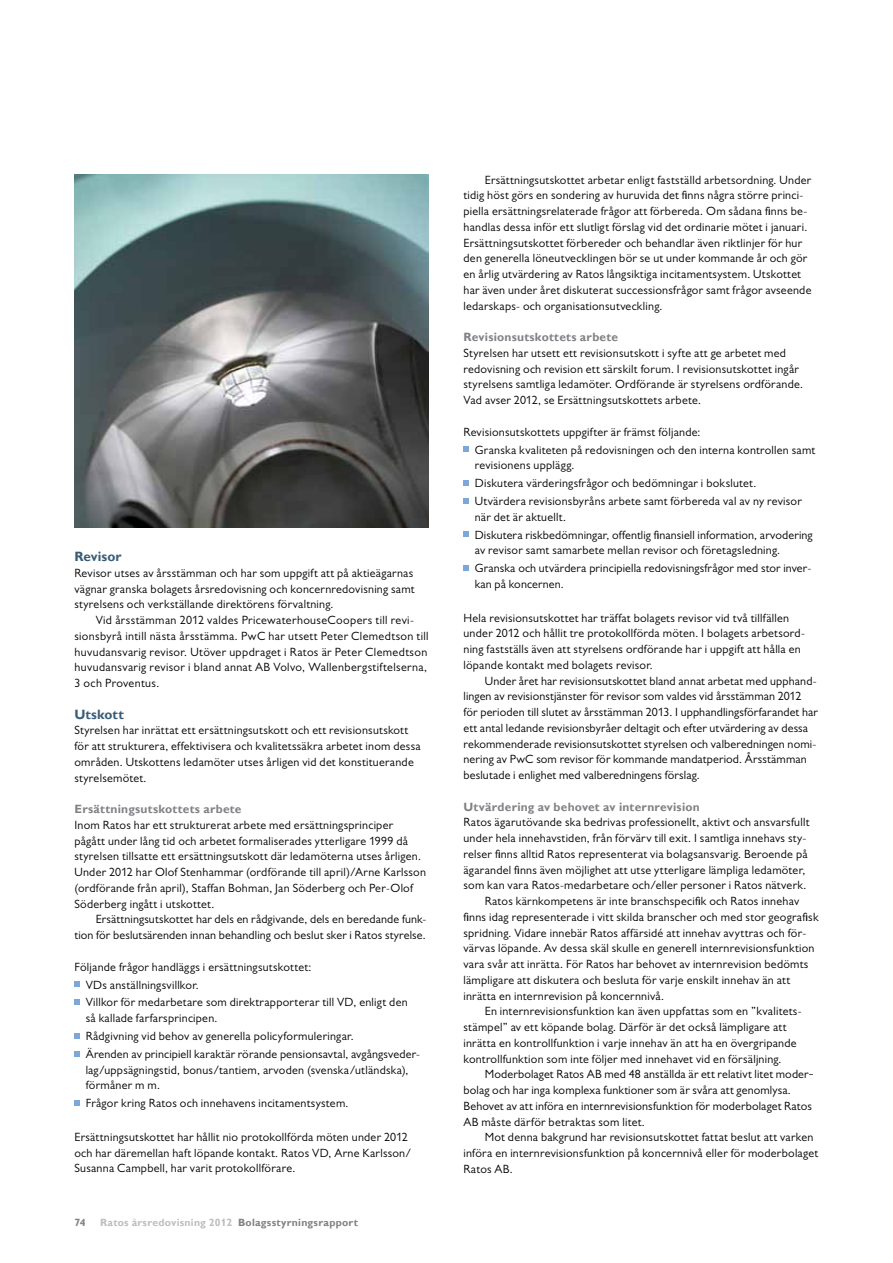
<style>
.page{position:relative;width:893px;height:1263px;background:#fff}
.page>*{position:absolute;margin:0;border:0;box-sizing:border-box;transform-origin:0 0}
.t1{font:700 13.5px "Gill Alt One";letter-spacing:.005em;color:#3a5d76}
.t2{font:12px/15.8px "Gill Alt One";letter-spacing:.02em;color:#000}
.t3{font:700 12px "Gill Alt One";letter-spacing:.02em;color:#808285}
.t4{font:700 10.5px "Gill Alt One";letter-spacing:.025em;color:#bcbec0}
.t5{font:700 10.5px "Gill Alt One";color:#808285}
.s1{color:#808285}
.s2{font-size:15px}
</style>
<div class="page">
<svg style="left:74px;top:982px;width:6px;height:5px"></svg>
<svg style="left:74px;top:999px;width:6px;height:6px"></svg>
<svg style="left:74px;top:1033px;width:6px;height:5px"></svg>
<svg style="left:74px;top:1051px;width:6px;height:5px"></svg>
<svg style="left:74px;top:1100px;width:6px;height:6px"></svg>
<img style="left:74px;top:174px;width:354px;height:353px">
<svg style="left:463px;top:447px;width:6px;height:5px"></svg>
<svg style="left:463px;top:480px;width:6px;height:6px"></svg>
<svg style="left:463px;top:498px;width:6px;height:5px"></svg>
<svg style="left:463px;top:532px;width:6px;height:5px"></svg>
<svg style="left:463px;top:565px;width:6px;height:6px"></svg>
<p class="t1" style="left:74px;top:549px;width:49px">Revisor</p>
<p class="t2" style="left:74px;top:565px;width:342px;text-align:justify">Revisor utses av årsstämman och har som uppgift att på aktieägarnas vägnar granska bolagets årsredovisning och koncernredovisning samt styrelsens och verkställande direktörens förvaltning.</p>
<p class="t2" style="left:74px;top:612px;width:356px;text-indent:21px">Vid årsstämman 2012 valdes PricewaterhouseCoopers till revi&shy;sionsbyrå intill nästa årsstämma. PwC har utsett Peter Clemedtson till huvudansvarig revisor. Utöver uppdraget i Ratos är Peter Clemedtson huvudansvarig revisor i bland annat AB Volvo, Wallenbergstiftelserna, 3 och Proventus.</p>
<p class="t1" style="left:74px;top:706px;width:51px">Utskott</p>
<p class="t2" style="left:74px;top:722px;width:348px">Styrelsen har inrättat ett ersättningsutskott och ett revisionsutskott för att strukturera, effektivisera och kvalitetssäkra arbetet inom dessa områden. Utskottens ledamöter utses årligen vid det konstituerande styrelsemötet.</p>
<p class="t3" style="left:74px;top:802px;width:169px">Ersättningsutskottets arbete</p>
<p class="t2" style="left:74px;top:817px;width:353px">Inom Ratos har ett strukturerat arbete med ersättningsprinciper pågått under lång tid och arbetet formaliserades ytterligare 1999 då styrelsen tillsatte ett ersättningsutskott där ledamöterna utses årligen.<br>Under 2012 har Olof Stenhammar (ordförande till april)/Arne Karlsson (ordförande från april), Staffan Bohman, Jan Söderberg och Per-Olof Söderberg ingått i utskottet.</p>
<p class="t2" style="left:74px;top:911px;width:353px;text-align:right">Ersättningsutskottet har dels en rådgivande, dels en beredande funk&shy;tion för beslutsärenden innan behandling och beslut sker i Ratos styrelse.</p>
<p class="t2" style="left:86px;top:957px;width:323px;line-height:17.9px;text-indent:-11px">Följande frågor handläggs i ersättningsutskottet:<br>VDs anställningsvillkor.<br>Villkor för medarbetare som direktrapporterar till VD, enligt den</p>
<p class="t2" style="left:86px;top:1009px;width:336px;line-height:17.9px">så kallade farfarsprincipen.<br>Rådgivning vid behov av generella policyformuleringar.<br>Ärenden av principiell karaktär rörande pensionsavtal, avgångsveder-</p>
<p class="t2" style="left:86px;top:1062px;width:324px">lag/uppsägningstid, bonus/tantiem, arvoden (svenska/utländska), förmåner m m.</p>
<p class="t2" style="left:86px;top:1095px;width:264px">Frågor kring Ratos och innehavens incitamentsystem.</p>
<p class="t2" style="left:74px;top:1129px;width:339px">Ersättningsutskottet har hållit nio protokollförda möten under 2012 och har däremellan haft löpande kontakt. Ratos VD, Arne Karlsson/<br>Susanna Campbell, har varit protokollförare.</p>
<p class="t5" style="left:74px;top:1216px;width:13px">74</p>
<p class="t4" style="left:100px;top:1216px;width:259px">Ratos årsredovisning 2012 <span class="s1">Bolagsstyrningsrapport</span></p>
<p class="t2" style="left:463px;top:172px;width:349px;text-indent:21px">Ersättningsutskottet arbetar enligt fastställd arbetsordning. Under tidig höst görs en sondering av huruvida det finns några större princi&shy;piella ersättningsrelaterade frågor att förbereda. Om sådana finns be&shy;handlas dessa inför ett slutligt förslag vid det ordinarie mötet i januari.<br>Ersättningsutskottet förbereder och behandlar även riktlinjer för hur den generella löneutvecklingen bör se ut under kommande år och gör en årlig utvärdering av Ratos långsiktiga incitamentsystem. Utskottet har även under året diskuterat successionsfrågor samt frågor avseende ledarskaps- och organisationsutveckling.</p>
<p class="t3" style="left:463px;top:330px;width:156px">Revisionsutskottets arbete</p>
<p class="t2" style="left:463px;top:345px;width:341px">Styrelsen har utsett ett revisionsutskott i syfte att ge arbetet med redovisning och revision ett särskilt forum. I revisionsutskottet ingår styrelsens samtliga ledamöter. Ordförande är styrelsens ordförande.<br>Vad avser 2012, se Ersättningsutskottets arbete.</p>
<p class="t2" style="left:475px;top:422px;width:342px;line-height:18px;text-indent:-11px">Revisionsutskottets uppgifter är främst följande:<br>Granska kvaliteten på redovisningen och den interna kontrollen samt</p>
<p class="t2" style="left:475px;top:456px;width:328px;line-height:17.9px">revisionens upplägg.<br>Diskutera värderingsfrågor och bedömningar i bokslutet.<br>Utvärdera revisionsbyråns arbete samt förbereda val av ny revisor</p>
<p class="t2" style="left:475px;top:508px;width:339px;line-height:17.9px">när det är aktuellt.<br>Diskutera riskbedömningar, offentlig finansiell information, arvodering</p>
<p class="t2" style="left:475px;top:541px;width:338px;line-height:17.9px">av revisor samt samarbete mellan revisor och företagsledning.<br>Granska och utvärdera principiella redovisningsfrågor med stor inver-</p>
<p class="t2" style="left:475px;top:576px;width:91px">kan på koncernen.</p>
<p class="t2" style="left:463px;top:610px;width:343px">Hela revisionsutskottet har träffat bolagets revisor vid två tillfällen under 2012 och hållit tre protokollförda möten. I bolagets arbetsord&shy;ning fastställs även att styrelsens ordförande har i uppgift att hålla en löpande kontakt med bolagets revisor.</p>
<p class="t2" style="left:463px;top:673px;width:356px;text-indent:21px">Under året har revisionsutskottet bland annat arbetat med upphand&shy;lingen av revisionstjänster för revisor som valdes vid årsstämman 2012 för perioden till slutet av årsstämman 2013. I upphandlingsförfarandet har ett antal ledande revisionsbyråer deltagit och efter utvärdering av dessa rekommenderade revisionsutskottet styrelsen och valberedningen nomi&shy;nering av PwC som revisor för kommande mandatperiod. Årsstämman beslutade i enlighet med valberedningens förslag.</p>
<p class="t3" style="left:463px;top:800px;width:238px">Utvärdering av behovet av internrevision</p>
<p class="t2" style="left:463px;top:814px;width:347px">Ratos ägarutövande ska bedrivas professionellt, aktivt och ansvarsfullt</p>
<p class="t2" style="left:463px;top:830px;width:344px">under hela innehavstiden, från förvärv till exit. I samtliga innehavs sty-</p>
<p class="t2" style="left:463px;top:846px;width:346px">relser finns alltid Ratos representerat via bolagsansvarig. Beroende på</p>
<p class="t2" style="left:463px;top:862px;width:343px">ägarandel finns även möjlighet att utse ytterligare lämpliga ledamöter,</p>
<p class="t2" style="left:463px;top:877px;width:344px">som kan vara Ratos-medarbetare och/eller personer i Ratos nätverk.</p>
<p class="t2" style="left:485px;top:893px;width:316px">Ratos kärnkompetens är inte branschspecifik och Ratos innehav</p>
<p class="t2" style="left:463px;top:909px;width:356px">finns idag representerade i vitt skilda branscher och med stor geografisk</p>
<p class="t2" style="left:463px;top:925px;width:344px">spridning. Vidare innebär Ratos affärsidé att innehav avyttras och för-</p>
<p class="t2" style="left:463px;top:940px;width:352px">värvas löpande. Av dessa skäl skulle en generell internrevisionsfunktion</p>
<p class="t2" style="left:463px;top:956px;width:346px">vara svår att inrätta. För Ratos har behovet av internrevision bedömts</p>
<p class="t2" style="left:463px;top:972px;width:328px">lämpligare att diskutera och besluta för varje enskilt innehav än att</p>
<p class="t2" style="left:463px;top:987px;width:202px">inrätta en internrevision på koncernnivå.</p>
<p class="t2" style="left:485px;top:1003px;width:318px">En internrevisionsfunktion kan även uppfattas som en ”kvalitets-</p>
<p class="t2" style="left:463px;top:1019px;width:324px">stämpel” av ett köpande bolag. Därför är det också lämpligare att</p>
<p class="t2" style="left:463px;top:1035px;width:335px">inrätta en kontrollfunktion i varje innehav än att ha en övergripande</p>
<p class="t2" style="left:463px;top:1050px;width:319px">kontrollfunktion som inte följer med innehavet vid en försäljning.</p>
<p class="t2" style="left:485px;top:1066px;width:331px">Moderbolaget Ratos AB med 48 anställda är ett relativt litet moder<span class="s2">-</span></p>
<p class="t2" style="left:463px;top:1082px;width:329px">bolag och har inga komplexa funktioner som är svåra att genomlysa.</p>
<p class="t2" style="left:463px;top:1098px;width:350px">Behovet av att införa en internrevisionsfunktion för moderbolaget Ratos</p>
<p class="t2" style="left:463px;top:1114px;width:183px">AB måste därför betraktas som litet.</p>
<p class="t2" style="left:485px;top:1129px;width:330px">Mot denna bakgrund har revisionsutskottet fattat beslut att varken</p>
<p class="t2" style="left:463px;top:1145px;width:356px">införa en internrevisionsfunktion på koncernnivå eller för moderbolaget</p>
<p class="t2" style="left:463px;top:1161px;width:51px">Ratos AB.</p>
</div>
